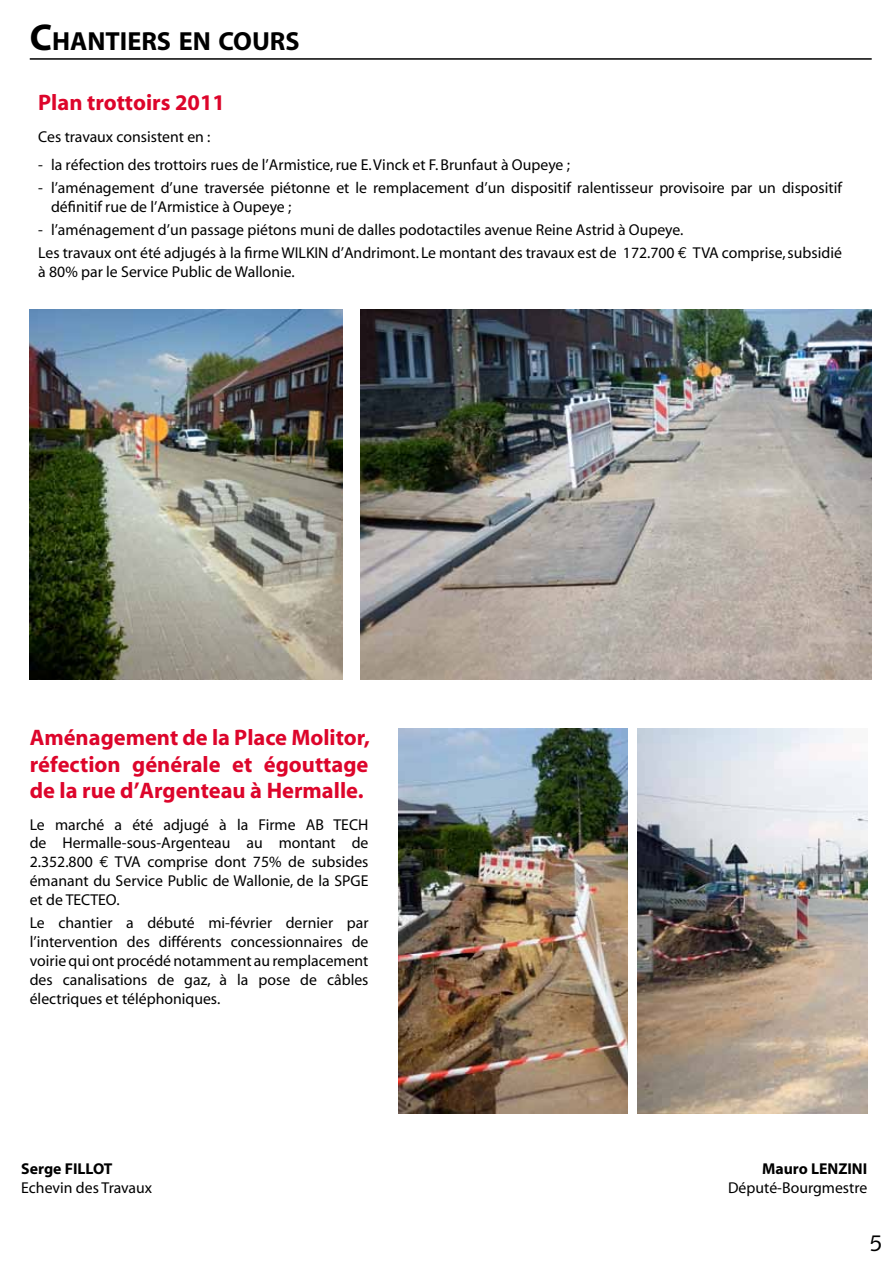
<style>
.page{position:relative;width:893px;height:1263px;background:#fff}
.page>*{position:absolute;margin:0;border:0;box-sizing:border-box;transform-origin:0 0}
.t1{font:700 26.25px "Myriad Pro";color:#000}
.t2{font:700 22.5px/26.4px "Myriad";color:#dd052b;text-align:justify}
.t3{font:22.5px "Humanist 531 BT Roman A";color:#000}
.t4{font:15.75px/18.9px "Myriad";color:#000}
.t5{font:700 15.75px "Myriad";color:#000}
.s1{font-size:37.5px}
.s2{font-family:"Euro Mono"}
</style>
<div class="page">
<hr style="left:30px;top:58px;width:842px;height:2px;background:#000">
<img style="left:30px;top:309px;width:312px;height:370px">
<img style="left:398px;top:728px;width:230px;height:385px">
<img style="left:360px;top:309px;width:512px;height:370px">
<img style="left:638px;top:728px;width:229px;height:385px">
<h1 class="t1" style="left:30px;top:24px;width:271px"><span class="s1">C</span>HANTIERS EN COURS</h1>
<h2 class="t2" style="left:38px;top:90px;width:188px">Plan trottoirs 2011</h2>
<p class="t4" style="left:38px;top:128px;width:174px">Ces travaux consistent en :</p>
<p class="t4" style="left:38px;top:155px;width:533px">- la réfection des trottoirs rues de l’Armistice, rue E. Vinck et F. Brunfaut à Oupeye ;</p>
<p class="t4" style="left:51px;top:179px;width:792px;text-indent:-13px">- l’aménagement d’une traversée piétonne et le remplacement d’un dispositif ralentisseur provisoire par un dispositif définitif rue de l’Armistice à Oupeye ;</p>
<p class="t4" style="left:38px;top:219px;width:805px;line-height:23.1px">- l’aménagement d’un passage piétons muni de dalles podotactiles avenue Reine Astrid à Oupeye.<br>Les travaux ont été adjugés à la firme WILKIN d’Andrimont. Le montant des travaux est de 172.700 <span class="s2">e</span> TVA comprise, subsidié</p>
<p class="t4" style="left:38px;top:263px;width:258px">à 80% par le Service Public de Wallonie.</p>
<h2 class="t2" style="left:30px;top:725px;width:342px">Aménagement de la Place Molitor, réfection générale et égouttage de la rue d’Argenteau à Hermalle.</h2>
<p class="t4" style="left:30px;top:815px;width:340px;text-align:justify">Le marché a été adjugé à la Firme AB TECH de Hermalle-sous-Argenteau au montant de 2.352.800 <span class="s2">e</span> TVA comprise dont 75% de subsides émanant du Service Public de Wallonie, de la SPGE et de TECTEO.</p>
<p class="t4" style="left:30px;top:914px;width:340px;text-align:justify">Le chantier a débuté mi-février dernier par l’intervention des différents concessionnaires de voirie qui ont procédé notamment au remplacement des canalisations de gaz, à la pose de câbles électriques et téléphoniques.</p>
<p class="t5" style="left:21px;top:1161px;width:93px">Serge FILLOT</p>
<p class="t5" style="left:762px;top:1161px;width:107px">Mauro LENZINI</p>
<p class="t4" style="left:21px;top:1179px;width:132px">Echevin des Travaux</p>
<p class="t4" style="left:728px;top:1179px;width:141px">Député-Bourgmestre</p>
<h2 class="t3" style="left:870px;top:1229px;width:14px">5</h2>
</div>
